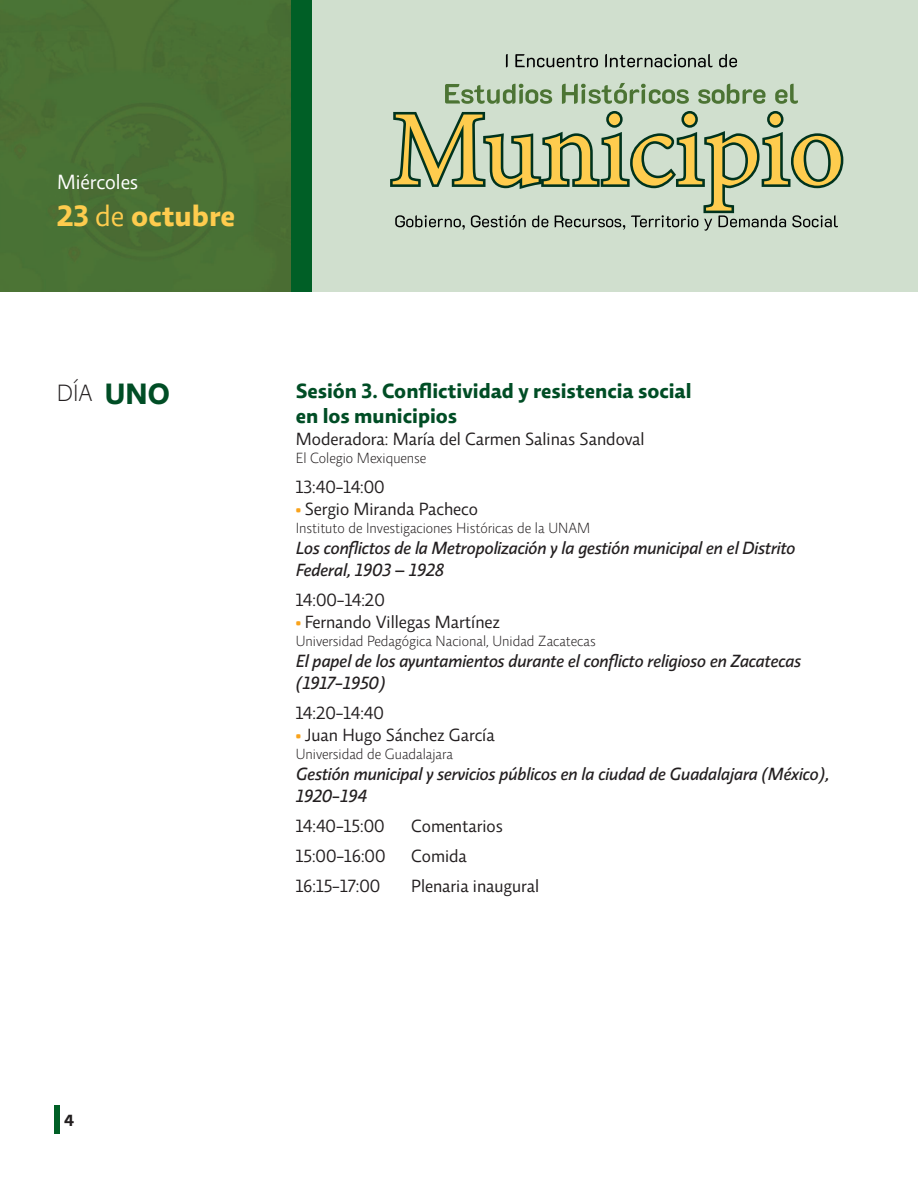
<style>
.page{position:relative;width:918px;height:1188px;background:#fff}
.page>*{position:absolute;margin:0;border:0;box-sizing:border-box;transform-origin:0 0}
.t1{font:700 30px "Relato Sans OT";color:#fecc4e}
.t2{font:300 24px "Relato Sans OT";color:#231f20}
.t3{font:700 21px/25.2px "Relato Sans OT";color:#004d25}
.t4{font:21px "Relato Sans OT";color:#fff}
.t5{font:italic 18px/21.6px "Relato Sans OT Mediumt";color:#231f20}
.t6{font:18px "Relato Sans OT";color:#231f20}
.t7{font:700 16.5px "Relato Sans OT";color:#231f20}
.t8{font:300 15px "Relato Sans OT";color:#231f20}
.s1{font-weight:400}
.s2{font-weight:700;font-size:30px;color:#004d25}
.s3{font-weight:900;color:#f9a31b}
</style>
<div class="page">
<div style="left:0;top:0;width:292px;height:291px;background:#4a7234"></div>
<div style="left:312px;top:0;width:606px;height:292px;background:#d0dfce"></div>
<div style="left:292px;top:0;width:20px;height:292px;background:#005f26"></div>
<div style="left:54px;top:1106px;width:6px;height:28px;background:#005f26"></div>
<svg style="left:445px;top:84px;width:107px;height:16px"></svg>
<svg style="left:562px;top:83px;width:127px;height:17px"></svg>
<svg style="left:698px;top:84px;width:68px;height:16px"></svg>
<svg style="left:775px;top:84px;width:19px;height:16px"></svg>
<svg style="left:506px;top:54px;width:2px;height:13px"></svg>
<svg style="left:515px;top:54px;width:83px;height:13px"></svg>
<svg style="left:605px;top:54px;width:108px;height:13px"></svg>
<svg style="left:719px;top:54px;width:18px;height:13px"></svg>
<svg style="left:390px;top:100px;width:454px;height:87px"></svg>
<svg style="left:393px;top:114px;width:448px;height:117px"></svg>
<p class="t4" style="left:57px;top:170px;width:83px">Miércoles</p>
<h1 class="t1" style="left:57px;top:197px;width:180px">23 <span class="s1">de</span> octubre</h1>
<h2 class="t2" style="left:57px;top:378px;width:115px">DÍA <span class="s2">UNO</span></h2>
<p class="t3" style="left:296px;top:378px;width:397px">Sesión 3. Conflictividad y resistencia social en los municipios</p>
<p class="t6" style="left:296px;top:428px;width:350px">Moderadora: María del Carmen Salinas Sandoval</p>
<p class="t8" style="left:296px;top:449px;width:132px">El Colegio Mexiquense</p>
<p class="t6" style="left:296px;top:476px;width:90px">13:40-14:00</p>
<p class="t6" style="left:296px;top:498px;width:184px"><span class="s3">•</span> Sergio Miranda Pacheco</p>
<p class="t8" style="left:296px;top:519px;width:296px">Instituto de Investigaciones Históricas de la UNAM</p>
<p class="t5" style="left:296px;top:537px;width:501px">Los conflictos de la Metropolización y la gestión municipal en el Distrito<br>Federal, 1903 – 1928</p>
<p class="t6" style="left:296px;top:589px;width:91px">14:00-14:20</p>
<p class="t6" style="left:296px;top:611px;width:206px"><span class="s3">•</span> Fernando Villegas Martínez</p>
<p class="t8" style="left:296px;top:632px;width:301px">Universidad Pedagógica Nacional, Unidad Zacatecas</p>
<p class="t5" style="left:296px;top:650px;width:507px">El papel de los ayuntamientos durante el conflicto religioso en Zacatecas (1917-1950)</p>
<p class="t6" style="left:296px;top:702px;width:90px">14:20-14:40</p>
<p class="t6" style="left:296px;top:724px;width:200px"><span class="s3">•</span> Juan Hugo Sánchez García</p>
<p class="t8" style="left:296px;top:745px;width:159px">Universidad de Guadalajara</p>
<p class="t5" style="left:296px;top:763px;width:535px">Gestión municipal y servicios públicos en la ciudad de Guadalajara (México),<br>1920-194</p>
<p class="t6" style="left:296px;top:815px;width:90px">14:40-15:00</p>
<p class="t6" style="left:411px;top:815px;width:93px">Comentarios</p>
<p class="t6" style="left:296px;top:845px;width:91px">15:00-16:00</p>
<p class="t6" style="left:411px;top:845px;width:57px">Comida</p>
<p class="t6" style="left:296px;top:875px;width:86px">16:15-17:00</p>
<p class="t6" style="left:411px;top:875px;width:130px">Plenaria inaugural</p>
<p class="t7" style="left:64px;top:1110px;width:11px">4</p>
</div>
